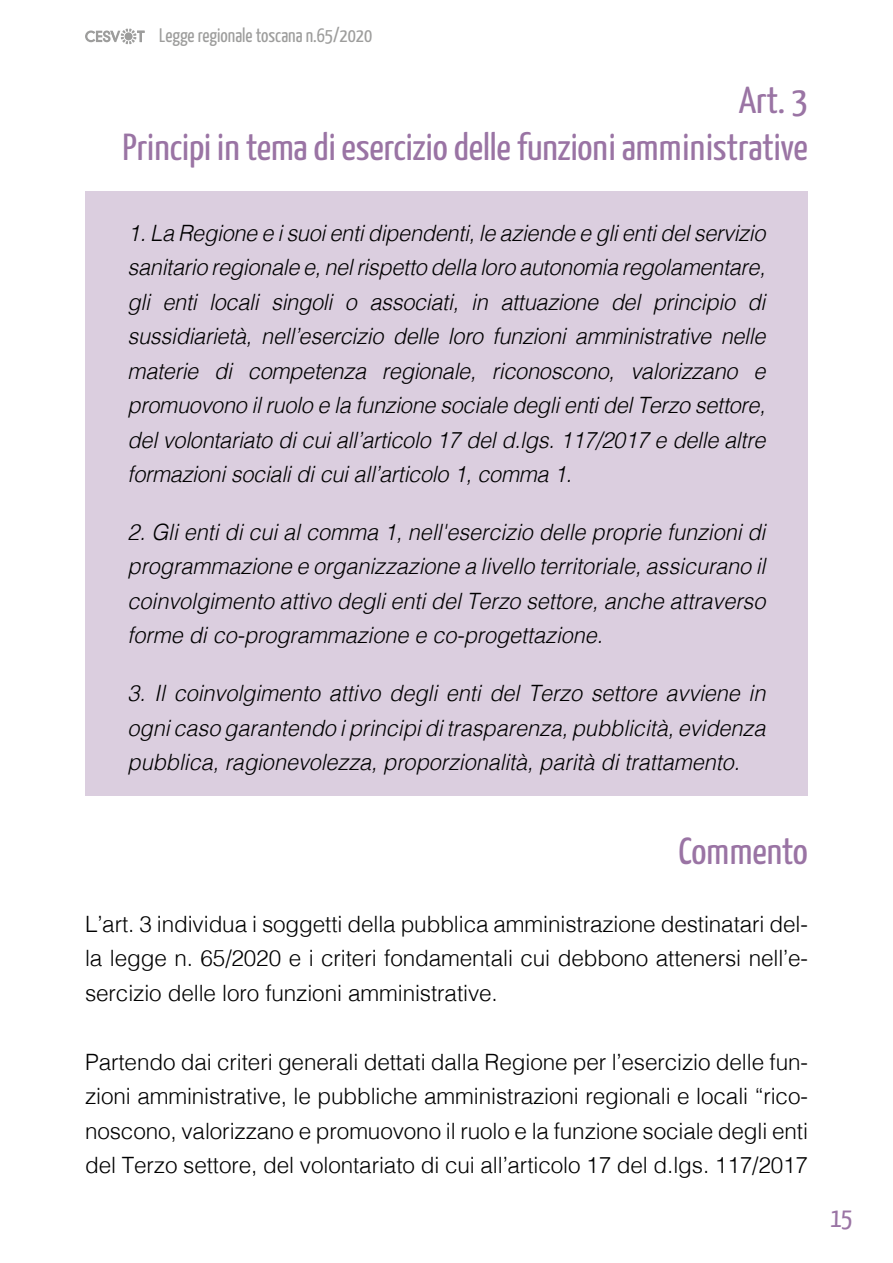
<style>
.page{position:relative;width:893px;height:1263px;background:#fff}
.page>*{position:absolute;margin:0;border:0;box-sizing:border-box;transform-origin:0 0}
.t1{font:37.5px/47.2px "Yanone Kaffeesatz";letter-spacing:-.005em;color:#9a74a4;text-align:right;scale:1.07 1}
.t2{font:27px "Yanone Kaffeesatz";color:#9a74a4}
.t3{font:italic 300 22.5px/34.5px "Helvetica";color:#000;text-align:justify}
.t4{font:300 22.5px/34.5px "Helvetica";letter-spacing:-.005em;color:#000;text-align:justify}
.t5{font:italic 300 22.5px/34.5px "Helvetica";color:#000;text-align:justify;scale:.96 1}
.t6{font:19.5px "Yanone Kaffeesatz";color:#9d9d9c}
</style>
<div class="page">
<div style="left:85px;top:191px;width:723px;height:605px;background:#dbcedf"></div>
<svg style="left:85px;top:29px;width:60px;height:15px"></svg>
<p class="t6" style="left:159px;top:22px;width:214px">Legge regionale toscana n.65/2020</p>
<h1 class="t1" style="left:122px;top:74px;width:642px">Art. 3<br>Principi in tema di esercizio delle funzioni amministrative</h1>
<p class="t3" style="left:128px;top:214px;width:639px">1. La Regione e i suoi enti dipendenti, le aziende e gli enti del servizio sanitario regionale e, nel rispetto della loro autonomia regolamentare, gli enti locali singoli o associati, in attuazione del principio di sussidiarietà, nell’esercizio delle loro funzioni amministrative nelle materie di competenza regionale, riconoscono, valorizzano e promuovono il ruolo e la funzione sociale degli enti del Terzo settore, del volontariato di cui all’articolo 17 del d.lgs. 117/2017 e delle altre formazioni sociali di cui all’articolo 1, comma 1.</p>
<p class="t5" style="left:128px;top:513px;width:666px">2. Gli enti di cui al comma 1, nell'esercizio delle proprie funzioni di programmazione e organizzazione a livello territoriale, assicurano il coinvolgimento attivo degli enti del Terzo settore, anche attraverso forme di co-programmazione e co-progettazione.</p>
<p class="t5" style="left:128px;top:675px;width:666px">3. Il coinvolgimento attivo degli enti del Terzo settore avviene in ogni caso garantendo i principi di trasparenza, pubblicità, evidenza pubblica, ragionevolezza, proporzionalità, parità di trattamento.</p>
<h1 class="t1" style="left:679px;top:825px;width:122px">Commento</h1>
<p class="t4" style="left:85px;top:905px;width:724px">L’art. 3 individua i soggetti della pubblica amministrazione destinatari del&shy;la legge n. 65/2020 e i criteri fondamentali cui debbono attenersi nell’e&shy;sercizio delle loro funzioni amministrative.</p>
<p class="t4" style="left:85px;top:1043px;width:724px">Partendo dai criteri generali dettati dalla Regione per l’esercizio delle fun&shy;zioni amministrative, le pubbliche amministrazioni regionali e locali “rico&shy;noscono, valorizzano e promuovono il ruolo e la funzione sociale degli enti del Terzo settore, del volontariato di cui all’articolo 17 del d.lgs. 117/2017</p>
<p class="t2" style="left:830px;top:1198px;width:24px">15</p>
</div>
